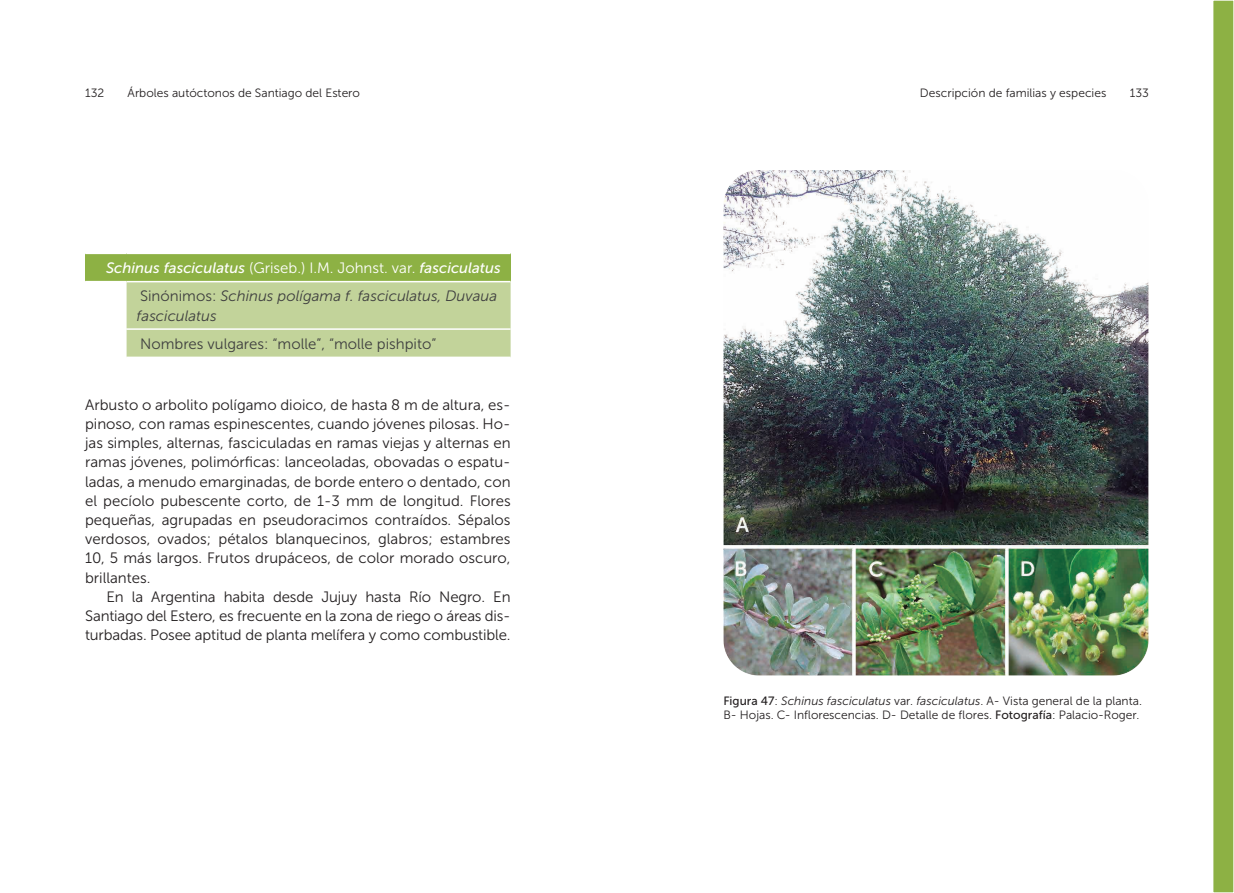
<style>
.page{position:relative;width:1234px;height:893px;background:#fff}
.page>*{position:absolute;margin:0;border:0;box-sizing:border-box;transform-origin:0 0}
._1__párrafo{font:15px/19.2px "Museo Sans 300";color:#231f20;text-align:justify}
.cuerpo{font:15px/19.2px "Museo Sans 300";letter-spacing:-.01em;color:#231f20;text-align:justify}
._1__párrafo-2{font:italic 15px "Museo Sans 300";color:#3e3e3f}
._1__párrafo-3{font:italic 15px "Museo Sans 500";color:#fff}
._1__párrafo-4{font:15px "Museo Sans 300";color:#3e3e3f}
.infografia{font:12px "Museo Sans 300";color:#231f20}
.s1{font-family:"Museo Sans 300";font-style:normal}
.s2{font-style:normal}
.s3{font-family:"Museo Sans 500"}
.s4{font-style:italic}
</style>
<div class="page">
<div style="left:85px;top:253px;width:425px;height:29px;background:#8db144"></div>
<div style="left:126px;top:282px;width:384px;height:75px;background:#c2d39a"></div>
<hr style="left:85px;top:253px;width:41px;height:1px;background:#fff">
<hr style="left:126px;top:253px;width:384px;height:1px;background:#fff">
<hr style="left:85px;top:281px;width:41px;height:1px;background:#fff">
<hr style="left:126px;top:281px;width:384px;height:1px;background:#fff">
<hr style="left:126px;top:328px;width:384px;height:2px;background:#fff">
<img style="left:723px;top:171px;width:425px;height:505px">
<div style="left:1212px;top:0;width:21px;height:893px;background:#8db144"></div>
<div style="left:1212px;top:0;width:21px;height:893px;border:1px solid #fff"></div>
<p class="infografia" style="left:85px;top:87px;width:21px">132</p>
<p class="infografia" style="left:128px;top:87px;width:234px">Árboles autóctonos de Santiago del Estero</p>
<p class="infografia" style="left:919px;top:87px;width:188px">Descripción de familias y especies</p>
<p class="infografia" style="left:1129px;top:87px;width:21px">133</p>
<p class="_1__párrafo-3" style="left:106px;top:260px;width:396px">Schinus fasciculatus <span class="s1">(Griseb.) I.M. Johnst. var.</span> fasciculatus</p>
<p class="_1__párrafo-2" style="left:140px;top:288px;width:358px"><span class="s2">Sinónimos:</span> Schinus polígama f. fasciculatus, Duvaua</p>
<p class="_1__párrafo-2" style="left:137px;top:307px;width:81px">fasciculatus</p>
<p class="_1__párrafo-4" style="left:140px;top:336px;width:298px">Nombres vulgares: “molle”, “molle pishpito”</p>
<p class="_1__párrafo" style="left:85px;top:395px;width:427px">Arbusto o arbolito polígamo dioico, de hasta 8 m de altura, es&shy;pinoso, con ramas espinescentes, cuando jóvenes pilosas. Ho&shy;jas simples, alternas, fasciculadas en ramas viejas y alternas en ramas jóvenes, polimórficas: lanceoladas, obovadas o espatu&shy;ladas, a menudo emarginadas, de borde entero o dentado, con el pecíolo pubescente corto, de 1-3 mm de longitud. Flores pequeñas, agrupadas en pseudoracimos contraídos. Sépalos verdosos, ovados; pétalos blanquecinos, glabros; estambres 10, 5 más largos. Frutos drupáceos, de color morado oscuro, brillantes.</p>
<p class="cuerpo" style="left:85px;top:587px;width:427px;text-indent:21px">En la Argentina habita desde Jujuy hasta Río Negro. En Santiago del Estero, es frecuente en la zona de riego o áreas dis&shy;turbadas. Posee aptitud de planta melífera y como combustible.</p>
<p class="infografia" style="left:723px;top:694px;width:420px"><span class="s3">Figura 47</span>: <span class="s4">Schinus fasciculatus</span> var. <span class="s4">fasciculatus</span>. A- Vista general de la planta.</p>
<p class="infografia" style="left:723px;top:708px;width:417px">B- Hojas. C- Inflorescencias. D- Detalle de flores. <span class="s3">Fotografía</span>: Palacio-Roger.</p>
</div>
